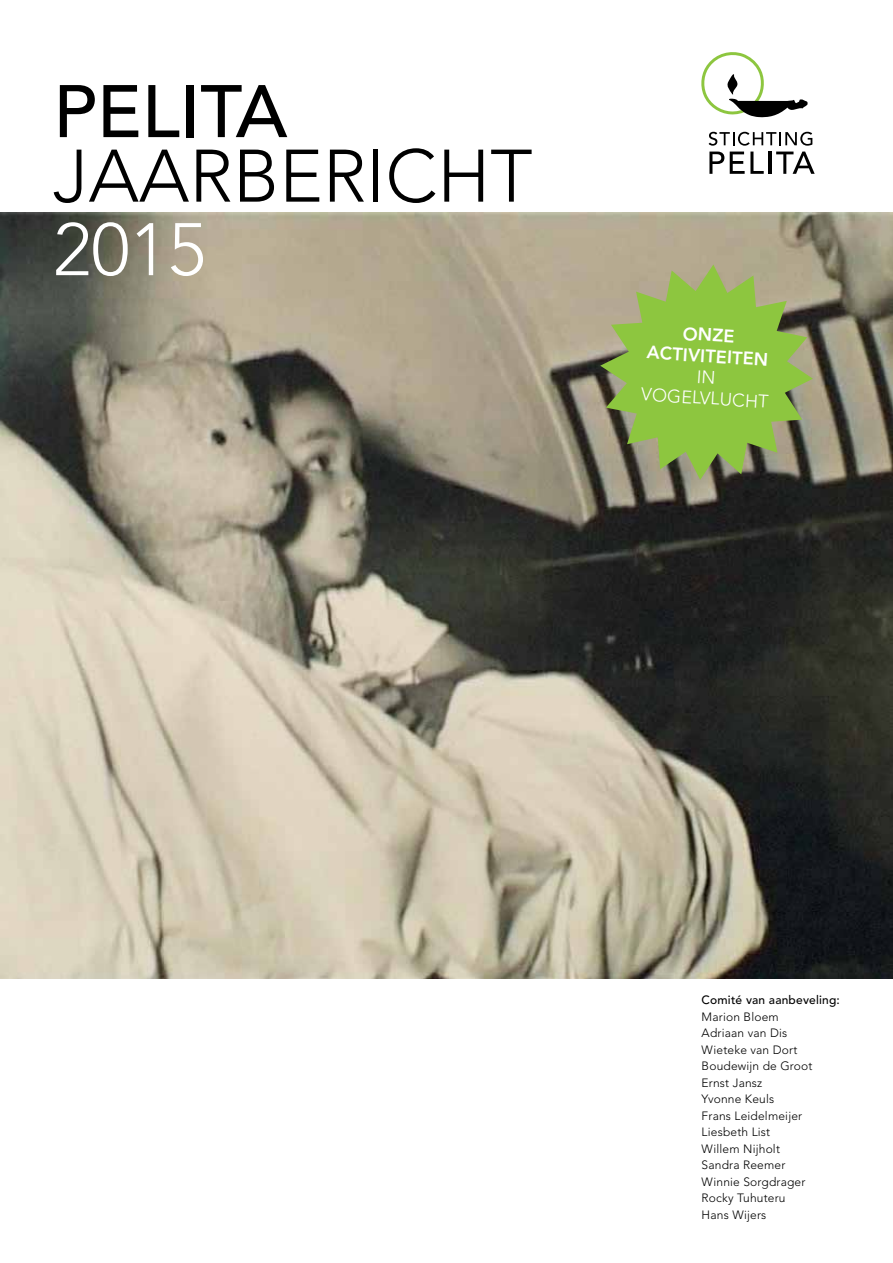
<style>
.page{position:relative;width:893px;height:1263px;background:#fff}
.page>*{position:absolute;margin:0;border:0;box-sizing:border-box;transform-origin:0 0}
.t1{font:300 73.5px "Avenir";color:#000}
.t2{font:500 73.5px "Avenir";color:#000}
.t3{font:300 73.5px "Avenir";color:#fff}
.t4{font:800 18px/21px "Avenir";color:#fff;text-align:center}
.t5{font:300 18px/21px "Avenir";color:#fff;text-align:center}
.t6{font:300 12px/16.5px "Avenir";letter-spacing:.015em;color:#000}
.t7{font:500 12px "Avenir";letter-spacing:.015em;color:#000}
</style>
<div class="page">
<img style="left:0;top:213px;width:893px;height:765px">
<svg style="left:709px;top:132px;width:103px;height:14px"></svg>
<svg style="left:709px;top:152px;width:15px;height:22px"></svg>
<svg style="left:730px;top:152px;width:34px;height:22px"></svg>
<hr style="left:768px;top:152px;width:3px;height:22px;background:#000">
<svg style="left:776px;top:152px;width:39px;height:22px"></svg>
<svg style="left:701px;top:52px;width:107px;height:66px"></svg>
<svg style="left:594px;top:258px;width:226px;height:228px;background:#8c8472"></svg>
<h1 class="t2" style="left:53px;top:69px;width:236px">PELITA</h1>
<h1 class="t1" style="left:53px;top:133px;width:481px">JAARBERICHT</h1>
<h1 class="t3" style="left:53px;top:207px;width:154px">2015</h1>
<h2 class="t4" style="left:649px;top:320px;width:123px;rotate:4deg">ONZE<br>ACTIVITEITEN</h2>
<h2 class="t5" style="left:644px;top:362px;width:129px;rotate:4deg">IN<br>VOGELVLUCHT</h2>
<p class="t7" style="left:702px;top:993px;width:140px">Comité van aanbeveling:</p>
<p class="t6" style="left:702px;top:1008px;width:112px">Marion Bloem<br>Adriaan van Dis<br>Wieteke van Dort<br>Boudewijn de Groot<br>Ernst Jansz<br>Yvonne Keuls<br>Frans Leidelmeijer<br>Liesbeth List<br>Willem Nijholt<br>Sandra Reemer<br>Winnie Sorgdrager<br>Rocky Tuhuteru<br>Hans Wijers</p>
</div>
